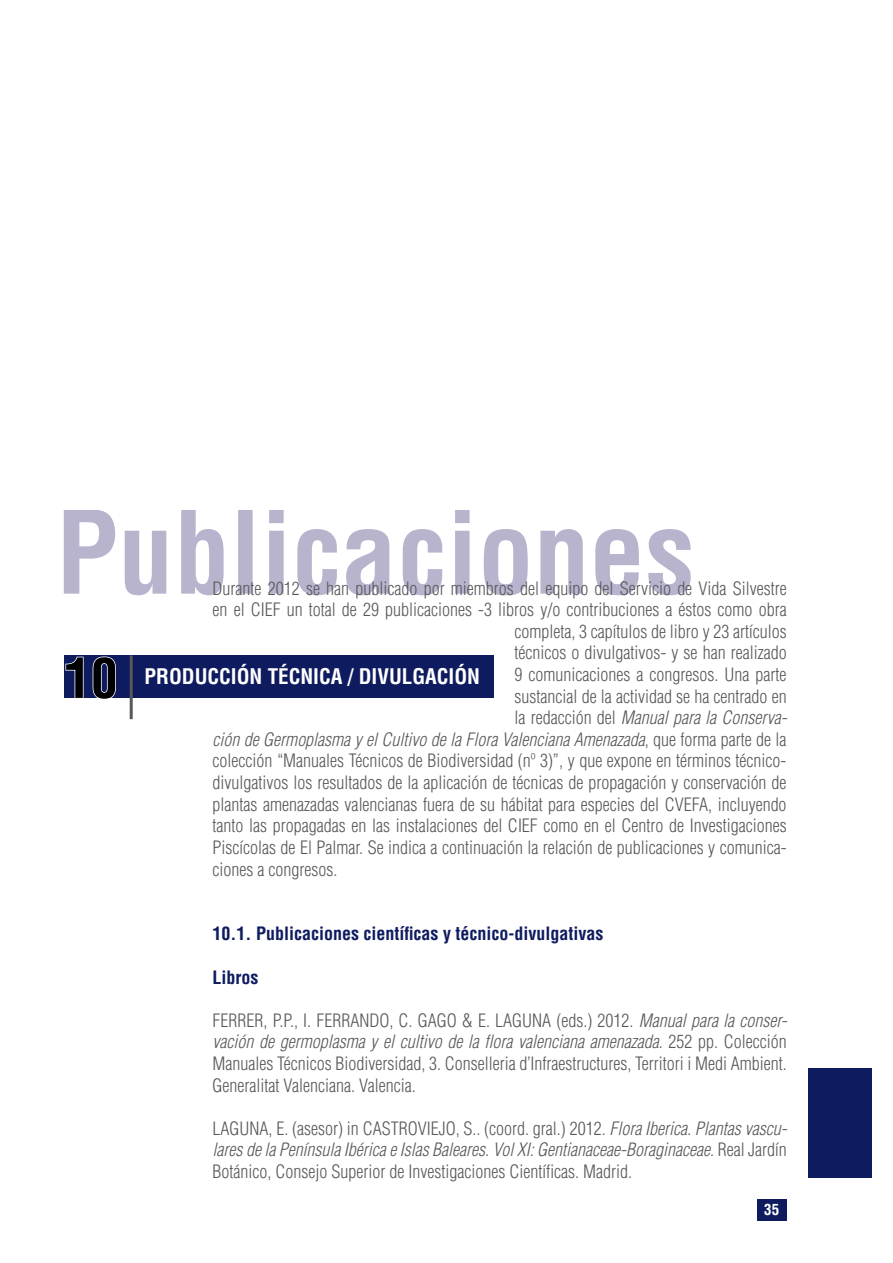
<style>
.page{position:relative;width:893px;height:1263px;background:#fff}
.page>*{position:absolute;margin:0;border:0;box-sizing:border-box;transform-origin:0 0}
.t1{font:700 condensed 54px "Helvetica LT Std";color:#000}
.t2{font:700 condensed 21px "Helvetica LT Std";color:#fff}
.t3{font:300 condensed 18px/21.6px "Helvetica LT Std";color:#58585a;text-align:justify}
.t4{font:italic 300 condensed 18px "Helvetica LT Std";color:#58585a}
.t5{font:700 condensed 18px "Helvetica LT Std";color:#0f1b5f}
.t6{font:700 condensed 15px "Helvetica LT Std";color:#fff}
.s1{font-style:normal}
.s2{font-style:italic}
</style>
<div class="page">
<svg style="left:64px;top:510px;width:627px;height:86px"></svg>
<div style="left:757px;top:1199px;width:30px;height:21px;background:#0f1b5f"></div>
<div style="left:64px;top:655px;width:429px;height:43px;background:#0f1b5f"></div>
<hr style="left:130px;top:655px;width:3px;height:64px;background:#58585a">
<svg style="left:65px;top:656px;width:19px;height:42px"></svg>
<svg style="left:92px;top:656px;width:24px;height:42px"></svg>
<div style="left:808px;top:1069px;width:64px;height:109px;background:#0f1b5f"></div>
<h1 class="t1" style="left:64px;top:644px;width:55px">10</h1>
<p class="t3" style="left:213px;top:577px;width:576px">Durante 2012 se han publicado por miembros del equipo del Servicio de Vida Silvestre</p>
<p class="t3" style="left:213px;top:599px;width:576px">en el CIEF un total de 29 publicaciones -3 libros y/o contribuciones a éstos como obra</p>
<p class="t3" style="left:514px;top:620px;width:274px">completa, 3 capítulos de libro y 23 artículos</p>
<p class="t3" style="left:514px;top:642px;width:274px">técnicos o divulgativos- y se han realizado</p>
<p class="t3" style="left:514px;top:664px;width:274px">9 comunicaciones a congresos. Una parte</p>
<p class="t3" style="left:514px;top:685px;width:274px">sustancial de la actividad se ha centrado en</p>
<p class="t4" style="left:514px;top:706px;width:274px"><span class="s1">la redacción del</span> Manual para la Conserva-</p>
<p class="t4" style="left:213px;top:728px;width:575px">ción de Germoplasma y el Cultivo de la Flora Valenciana Amenazada<span class="s1">, que forma parte de la</span></p>
<p class="t3" style="left:213px;top:750px;width:575px">colección “Manuales Técnicos de Biodiversidad (nº 3)”, y que expone en términos técnico-</p>
<p class="t3" style="left:213px;top:772px;width:575px">divulgativos los resultados de la aplicación de técnicas de propagación y conservación de</p>
<p class="t3" style="left:213px;top:793px;width:575px">plantas amenazadas valencianas fuera de su hábitat para especies del CVEFA, incluyendo</p>
<p class="t3" style="left:213px;top:815px;width:576px">tanto las propagadas en las instalaciones del CIEF como en el Centro de Investigaciones</p>
<p class="t3" style="left:213px;top:836px;width:576px">Piscícolas de El Palmar. Se indica a continuación la relación de publicaciones y comunica-</p>
<p class="t3" style="left:213px;top:858px;width:126px">ciones a congresos.</p>
<p class="t2" style="left:145px;top:663px;width:337px">PRODUCCIÓN TÉCNICA / DIVULGACIÓN</p>
<p class="t5" style="left:213px;top:922px;width:392px">10.1. Publicaciones científicas y técnico-divulgativas</p>
<p class="t5" style="left:213px;top:966px;width:47px">Libros</p>
<p class="t3" style="left:213px;top:1009px;width:576px">FERRER, P.P., I. FERRANDO, C. GAGO &amp; E. LAGUNA (eds.) 2012. <span class="s2">Manual para la conser&shy;vación de germoplasma y el cultivo de la flora valenciana amenazada</span>. 252 pp. Colección Manuales Técnicos Biodiversidad, 3. Conselleria d’Infraestructures, Territori i Medi Ambient.<br>Generalitat Valenciana. Valencia.</p>
<p class="t3" style="left:213px;top:1117px;width:576px">LAGUNA, E. (asesor) in CASTROVIEJO, S.. (coord. gral.) 2012. <span class="s2">Flora Iberica. Plantas vascu&shy;lares de la Península Ibérica e Islas Baleares</span>. <span class="s2">Vol XI: Gentianaceae-Boraginaceae</span>. Real Jardín Botánico, Consejo Superior de Investigaciones Científicas. Madrid.</p>
<p class="t6" style="left:764px;top:1200px;width:16px">35</p>
</div>
